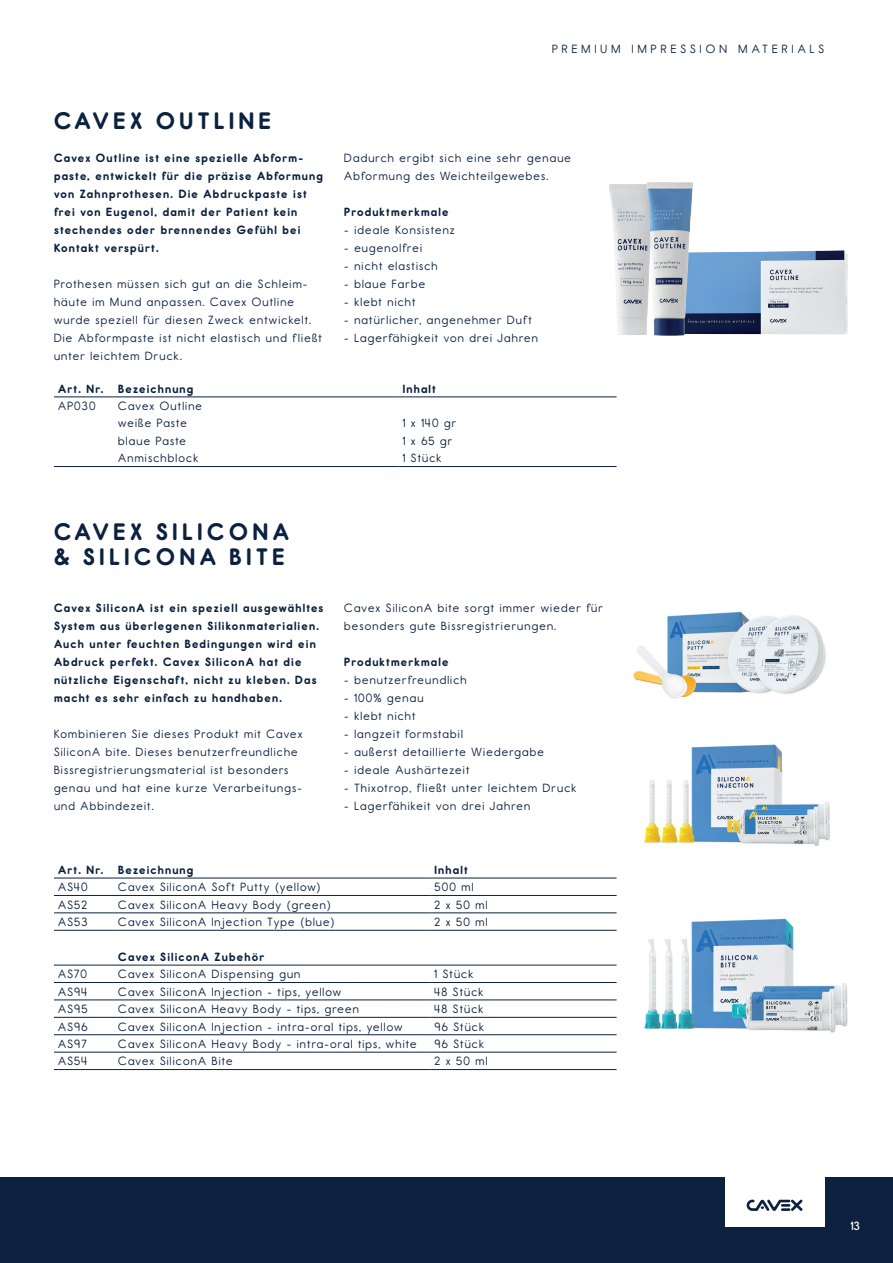
<style>
.page{position:relative;width:893px;height:1263px;background:#fff}
.page>*{position:absolute;margin:0;border:0;box-sizing:border-box;transform-origin:0 0}
.t1{font:700 24px/25.5px "CAVEX Report";letter-spacing:.2em;color:#0b213f}
.t2{font:12px/18px "CAVEX Report";letter-spacing:.1em;color:#0b213f}
.t3{font:700 12px/18px "CAVEX Report";letter-spacing:.1em;color:#0b213f}
.t4{font:12px "CAVEX Report";letter-spacing:.35em;color:#0b213f}
.t5{font:600 12px "CAVEX Report";color:#fff}
</style>
<div class="page">
<div style="left:0;top:1177px;width:893px;height:86px;background:#0b213f"></div>
<div style="left:725px;top:1127px;width:99px;height:99px;background:#fff"></div>
<svg style="left:747px;top:1199px;width:55px;height:12px"></svg>
<img style="left:644px;top:918px;width:204px;height:115px">
<img style="left:633px;top:611px;width:193px;height:88px">
<img style="left:643px;top:744px;width:187px;height:102px">
<hr style="left:54px;top:878px;width:60px;height:1px;background:#0b213f">
<hr style="left:114px;top:878px;width:316px;height:1px;background:#0b213f">
<hr style="left:430px;top:878px;width:187px;height:1px;background:#0b213f">
<hr style="left:54px;top:895px;width:60px;height:1px;background:#0b213f">
<hr style="left:114px;top:895px;width:316px;height:1px;background:#0b213f">
<hr style="left:430px;top:895px;width:187px;height:1px;background:#0b213f">
<hr style="left:54px;top:913px;width:60px;height:1px;background:#0b213f">
<hr style="left:114px;top:913px;width:316px;height:1px;background:#0b213f">
<hr style="left:430px;top:913px;width:187px;height:1px;background:#0b213f">
<hr style="left:54px;top:930px;width:60px;height:1px;background:#0b213f">
<hr style="left:114px;top:930px;width:316px;height:1px;background:#0b213f">
<hr style="left:430px;top:930px;width:187px;height:1px;background:#0b213f">
<hr style="left:54px;top:965px;width:60px;height:1px;background:#0b213f">
<hr style="left:114px;top:965px;width:316px;height:1px;background:#0b213f">
<hr style="left:430px;top:965px;width:187px;height:1px;background:#0b213f">
<hr style="left:54px;top:982px;width:60px;height:1px;background:#0b213f">
<hr style="left:114px;top:982px;width:316px;height:1px;background:#0b213f">
<hr style="left:430px;top:982px;width:187px;height:1px;background:#0b213f">
<hr style="left:54px;top:1000px;width:60px;height:1px;background:#0b213f">
<hr style="left:114px;top:1000px;width:316px;height:1px;background:#0b213f">
<hr style="left:430px;top:1000px;width:187px;height:1px;background:#0b213f">
<hr style="left:54px;top:1017px;width:60px;height:1px;background:#0b213f">
<hr style="left:114px;top:1017px;width:316px;height:1px;background:#0b213f">
<hr style="left:430px;top:1017px;width:187px;height:1px;background:#0b213f">
<hr style="left:54px;top:1034px;width:60px;height:1px;background:#0b213f">
<hr style="left:114px;top:1034px;width:316px;height:1px;background:#0b213f">
<hr style="left:430px;top:1034px;width:187px;height:1px;background:#0b213f">
<hr style="left:54px;top:1052px;width:60px;height:1px;background:#0b213f">
<hr style="left:114px;top:1052px;width:316px;height:1px;background:#0b213f">
<hr style="left:430px;top:1052px;width:187px;height:1px;background:#0b213f">
<hr style="left:54px;top:1069px;width:60px;height:1px;background:#0b213f">
<hr style="left:114px;top:1069px;width:316px;height:1px;background:#0b213f">
<hr style="left:430px;top:1069px;width:187px;height:1px;background:#0b213f">
<hr style="left:54px;top:466px;width:60px;height:1px;background:#0b213f">
<hr style="left:114px;top:466px;width:284px;height:1px;background:#0b213f">
<hr style="left:398px;top:466px;width:219px;height:1px;background:#0b213f">
<hr style="left:54px;top:397px;width:60px;height:1px;background:#0b213f">
<hr style="left:114px;top:397px;width:284px;height:1px;background:#0b213f">
<hr style="left:398px;top:397px;width:219px;height:1px;background:#0b213f">
<img style="left:609px;top:182px;width:239px;height:154px">
<p class="t4" style="left:552px;top:42px;width:273px">PREMIUM IMPRESSION MATERIALS</p>
<h1 class="t1" style="left:54px;top:108px;width:218px">CAVEX OUTLINE</h1>
<p class="t3" style="left:54px;top:149px;width:270px">Cavex Outline ist eine spezielle Abform&shy;paste, entwickelt für die präzise Abformung von Zahnprothesen. Die Abdruckpaste ist frei von Eugenol, damit der Patient kein stechendes oder brennendes Gefühl bei Kontakt verspürt.</p>
<p class="t2" style="left:54px;top:275px;width:269px">Prothesen müssen sich gut an die Schleim&shy;häute im Mund anpassen. Cavex Outline wurde speziell für diesen Zweck entwickelt.<br>Die Abformpaste ist nicht elastisch und fließt unter leichtem Druck.</p>
<p class="t2" style="left:344px;top:149px;width:228px">Dadurch ergibt sich eine sehr genaue<br>Abformung des Weichteilgewebes.</p>
<p class="t3" style="left:344px;top:203px;width:106px">Produktmerkmale</p>
<p class="t2" style="left:344px;top:221px;width:112px">- ideale Konsistenz</p>
<p class="t2" style="left:344px;top:239px;width:79px">- eugenolfrei</p>
<p class="t2" style="left:344px;top:257px;width:95px">- nicht elastisch</p>
<p class="t2" style="left:344px;top:275px;width:82px">- blaue Farbe</p>
<p class="t2" style="left:344px;top:293px;width:73px">- klebt nicht</p>
<p class="t2" style="left:344px;top:311px;width:189px">- natürlicher, angenehmer Duft</p>
<p class="t2" style="left:344px;top:329px;width:195px">- Lagerfähigkeit von drei Jahren</p>
<p class="t3" style="left:58px;top:380px;width:137px">Art. Nr. Bezeichnung</p>
<p class="t3" style="left:403px;top:380px;width:35px">Inhalt</p>
<p class="t2" style="left:58px;top:397px;width:39px">AP030</p>
<p class="t2" style="left:118px;top:397px;width:85px;line-height:17.4px">Cavex Outline weiße Paste</p>
<p class="t2" style="left:403px;top:414px;width:55px">1 x 140 gr</p>
<p class="t2" style="left:118px;top:432px;width:69px">blaue Paste</p>
<p class="t2" style="left:403px;top:432px;width:51px">1 x 65 gr</p>
<p class="t2" style="left:118px;top:449px;width:82px">Anmischblock</p>
<p class="t2" style="left:403px;top:449px;width:40px">1 Stück</p>
<h1 class="t1" style="left:54px;top:519px;width:237px">CAVEX SILICONA &amp; SILICONA BITE</h1>
<p class="t3" style="left:54px;top:599px;width:271px">Cavex SiliconA ist ein speziell ausgewähltes System aus überlegenen Silikonmaterialien.<br>Auch unter feuchten Bedingungen wird ein Abdruck perfekt. Cavex SiliconA hat die nützliche Eigenschaft, nicht zu kleben. Das macht es sehr einfach zu handhaben.</p>
<p class="t2" style="left:54px;top:725px;width:250px">Kombinieren Sie dieses Produkt mit Cavex SiliconA bite. Dieses benutzerfreundliche Bissregistrierungsmaterial ist besonders genau und hat eine kurze Verarbeitungs&shy;und Abbindezeit.</p>
<p class="t2" style="left:344px;top:599px;width:260px">Cavex SiliconA bite sorgt immer wieder für besonders gute Bissregistrierungen.</p>
<p class="t3" style="left:344px;top:653px;width:106px">Produktmerkmale</p>
<p class="t2" style="left:344px;top:671px;width:124px">- benutzerfreundlich</p>
<p class="t2" style="left:344px;top:689px;width:81px">- 100% genau</p>
<p class="t2" style="left:344px;top:707px;width:73px">- klebt nicht</p>
<p class="t2" style="left:344px;top:725px;width:120px">- langzeit formstabil</p>
<p class="t2" style="left:344px;top:743px;width:201px">- außerst detaillierte Wiedergabe</p>
<p class="t2" style="left:344px;top:761px;width:126px">- ideale Aushärtezeit</p>
<p class="t2" style="left:344px;top:779px;width:234px">- Thixotrop, fließt unter leichtem Druck</p>
<p class="t2" style="left:344px;top:797px;width:187px">- Lagerfähikeit von drei Jahren</p>
<p class="t3" style="left:58px;top:861px;width:137px">Art. Nr. Bezeichnung</p>
<p class="t3" style="left:435px;top:861px;width:35px">Inhalt</p>
<p class="t2" style="left:58px;top:878px;width:31px">AS40</p>
<p class="t2" style="left:118px;top:878px;width:204px">Cavex SiliconA Soft Putty (yellow)</p>
<p class="t2" style="left:435px;top:878px;width:40px">500 ml</p>
<p class="t2" style="left:58px;top:895px;width:30px">AS52</p>
<p class="t2" style="left:118px;top:895px;width:214px">Cavex SiliconA Heavy Body (green)</p>
<p class="t2" style="left:435px;top:895px;width:54px">2 x 50 ml</p>
<p class="t2" style="left:58px;top:913px;width:31px">AS53</p>
<p class="t2" style="left:118px;top:913px;width:218px">Cavex SiliconA Injection Type (blue)</p>
<p class="t2" style="left:435px;top:913px;width:54px">2 x 50 ml</p>
<p class="t3" style="left:118px;top:948px;width:147px">Cavex SiliconA Zubehör</p>
<p class="t2" style="left:58px;top:965px;width:30px">AS70</p>
<p class="t2" style="left:118px;top:965px;width:183px">Cavex SiliconA Dispensing gun</p>
<p class="t2" style="left:435px;top:965px;width:40px">1 Stück</p>
<p class="t2" style="left:58px;top:983px;width:30px">AS94</p>
<p class="t2" style="left:118px;top:983px;width:224px">Cavex SiliconA Injection - tips, yellow</p>
<p class="t2" style="left:435px;top:983px;width:50px">48 Stück</p>
<p class="t2" style="left:58px;top:1000px;width:31px">AS95</p>
<p class="t2" style="left:118px;top:1000px;width:242px">Cavex SiliconA Heavy Body - tips, green</p>
<p class="t2" style="left:435px;top:1000px;width:50px">48 Stück</p>
<p class="t2" style="left:58px;top:1017px;width:31px">AS96</p>
<p class="t2" style="left:118px;top:1017px;width:286px">Cavex SiliconA Injection - intra-oral tips, yellow</p>
<p class="t2" style="left:435px;top:1017px;width:51px">96 Stück</p>
<p class="t2" style="left:58px;top:1035px;width:30px">AS97</p>
<p class="t2" style="left:118px;top:1035px;width:300px">Cavex SiliconA Heavy Body - intra-oral tips, white</p>
<p class="t2" style="left:435px;top:1035px;width:51px">96 Stück</p>
<p class="t2" style="left:58px;top:1052px;width:30px">AS54</p>
<p class="t2" style="left:118px;top:1052px;width:116px">Cavex SiliconA Bite</p>
<p class="t2" style="left:435px;top:1052px;width:54px">2 x 50 ml</p>
<p class="t5" style="left:851px;top:1218px;width:10px">13</p>
</div>
